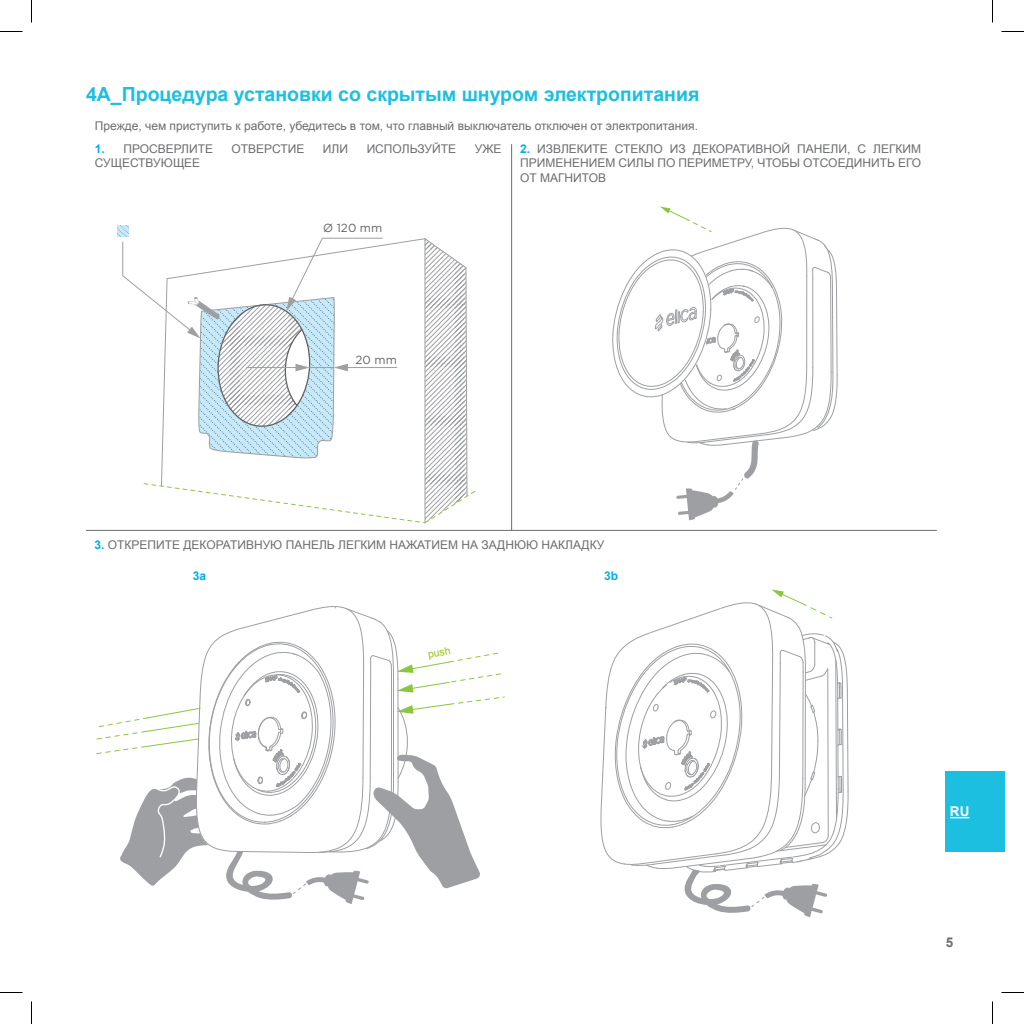
<style>
.page{position:relative;width:1024px;height:1024px;background:#fff}
.page>*{position:absolute;margin:0;border:0;box-sizing:border-box;transform-origin:0 0}
.paragrafo{font:700 19.5px "Arial";color:#1cbfdf}
.t1{font:700 13.5px "Arial";color:#fff}
.t2{font:700 13.5px "Arial";color:#6c6d70}
.paragrafo-2{font:12px/14.4px "Arial";color:#6c6d70;text-align:justify}
.paragrafo-3{font:700 12px "Arial";color:#00aeef}
.t3{font:11.7px "Gotham";color:#636366}
.indice{font:10.5px "Arial";color:#96c11f}
.s1{font-weight:700;color:#00aeef}
</style>
<div class="page">
<div style="left:946px;top:771px;width:59px;height:81px;background:#1cbfdf"></div>
<svg style="left:950px;top:817px;width:19px;height:1px"></svg>
<svg style="left:612px;top:206px;width:226px;height:314px"></svg>
<svg style="left:96px;top:606px;width:409px;height:298px"></svg>
<svg style="left:122px;top:238px;width:353px;height:286px"></svg>
<svg style="left:117px;top:226px;width:11px;height:11px"></svg>
<hr style="left:511px;top:144px;width:1px;height:386px;background:#6c6d70">
<hr style="left:86px;top:530px;width:851px;height:1px;background:#6c6d70">
<svg style="left:600px;top:589px;width:249px;height:328px"></svg>
<svg style="left:0;top:31px;width:22px;height:1px"></svg>
<svg style="left:1001px;top:31px;width:23px;height:1px"></svg>
<svg style="left:0;top:992px;width:22px;height:1px"></svg>
<svg style="left:1001px;top:992px;width:23px;height:1px"></svg>
<svg style="left:31px;top:0;width:1px;height:23px"></svg>
<svg style="left:31px;top:1001px;width:1px;height:23px"></svg>
<svg style="left:992px;top:0;width:1px;height:23px"></svg>
<svg style="left:992px;top:1001px;width:1px;height:23px"></svg>
<p class="paragrafo" style="left:86px;top:81px;width:615px">4A_Процедура установки со скрытым шнуром электропитания</p>
<p class="paragrafo-2" style="left:95px;top:118px;width:605px">Прежде, чем приступить к работе, убедитесь в том, что главный выключатель отключен от электропитания.</p>
<p class="paragrafo-2" style="left:95px;top:141px;width:120px"><span class="s1">1.</span> ПРОСВЕРЛИТЕ</p>
<p class="paragrafo-2" style="left:232px;top:141px;width:74px">ОТВЕРСТИЕ</p>
<p class="paragrafo-2" style="left:323px;top:141px;width:27px">ИЛИ</p>
<p class="paragrafo-2" style="left:367px;top:141px;width:91px">ИСПОЛЬЗУЙТЕ</p>
<p class="paragrafo-2" style="left:475px;top:141px;width:28px">УЖЕ</p>
<p class="paragrafo-2" style="left:95px;top:156px;width:107px">СУЩЕСТВУЮЩЕЕ</p>
<p class="t3" style="left:323px;top:221px;width:61px">Ø 120 mm</p>
<p class="paragrafo-2" style="left:520px;top:141px;width:403px"><span class="s1">2.</span> ИЗВЛЕКИТЕ СТЕКЛО ИЗ ДЕКОРАТИВНОЙ ПАНЕЛИ, С ЛЕГКИМ ПРИМЕНЕНИЕМ СИЛЫ ПО ПЕРИМЕТРУ, ЧТОБЫ ОТСОЕДИНИТЬ ЕГО ОТ МАГНИТОВ</p>
<p class="t3" style="left:356px;top:352px;width:43px">20 mm</p>
<p class="paragrafo-2" style="left:95px;top:538px;width:511px"><span class="s1">3.</span> ОТКРЕПИТЕ ДЕКОРАТИВНУЮ ПАНЕЛЬ ЛЕГКИМ НАЖАТИЕМ НА ЗАДНЮЮ НАКЛАДКУ</p>
<p class="paragrafo-3" style="left:193px;top:567px;width:15px">3a</p>
<p class="paragrafo-3" style="left:604px;top:567px;width:16px">3b</p>
<p class="indice" style="left:427px;top:647px;width:24px;rotate:-12deg">push</p>
<p class="t1" style="left:950px;top:802px;width:21px">RU</p>
<p class="t2" style="left:946px;top:933px;width:9px">5</p>
</div>
